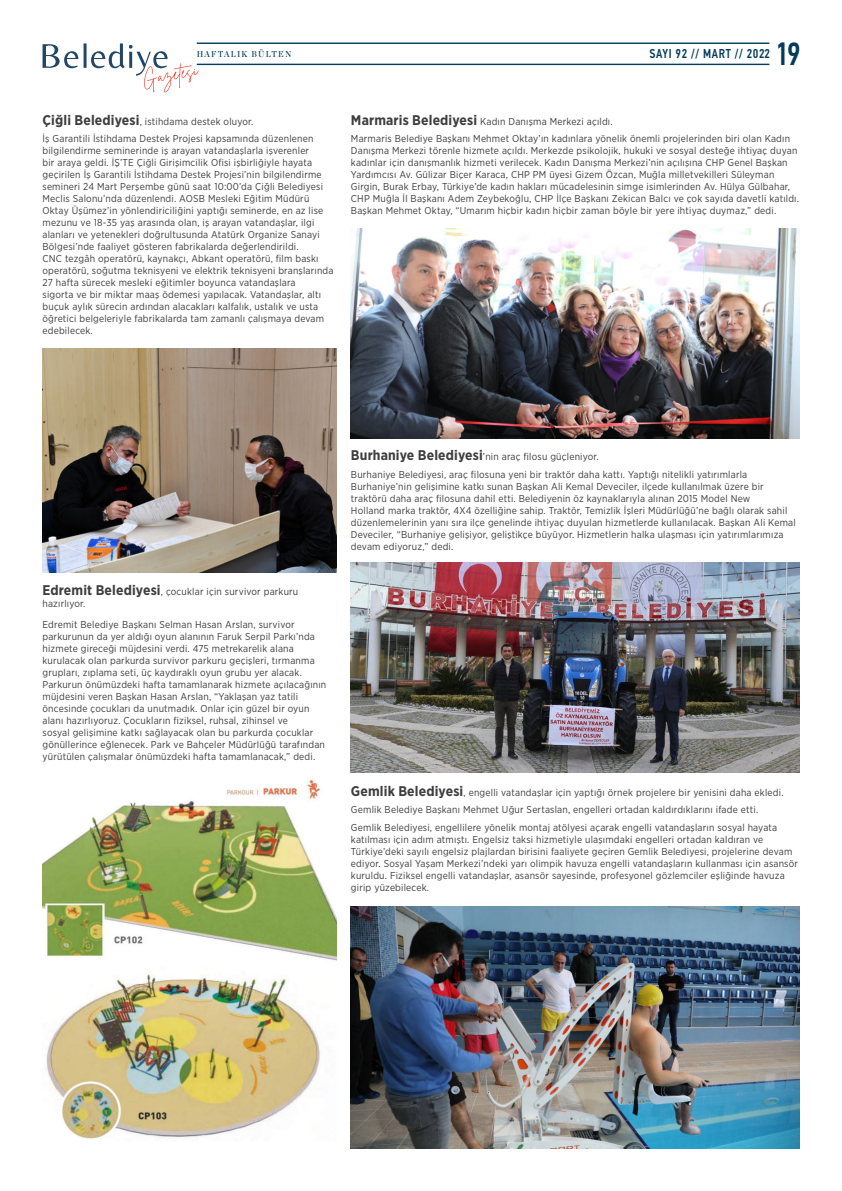
<style>
.page{position:relative;width:842px;height:1191px;background:#fff}
.page>*{position:absolute;margin:0;border:0;box-sizing:border-box;transform-origin:0 0}
.t1{font:500 32.1px "PF Din Text Cond Pro";color:#043b5b;scale:.93 1}
.t2{font:500 12.8px "PF Din Text Cond Pro";letter-spacing:.05em;color:#043b5b;scale:.93 1}
.t3{font:10px/12px "Gotham Narrow";letter-spacing:.02em;color:#3e3e3f}
.t4{font:8.6px "Chronicle Display Semi";letter-spacing:.15em;color:#043b5b;scale:.93 1}
.s1{font-weight:700;font-size:14px}
</style>
<div class="page">
<hr style="left:197px;top:64px;width:572px;height:1px;background:#043b5b">
<hr style="left:197px;top:43px;width:572px;height:1px;background:#043b5b">
<svg style="left:43px;top:43px;width:156px;height:49px"></svg>
<img style="left:43px;top:349px;width:294px;height:224px">
<img style="left:43px;top:779px;width:294px;height:360px">
<img style="left:351px;top:228px;width:448px;height:210px">
<img style="left:351px;top:563px;width:448px;height:209px">
<img style="left:351px;top:906px;width:448px;height:242px">
<p class="t4" style="left:197px;top:49px;width:103px">HAFTALIK BÜLTEN</p>
<p class="t2" style="left:649px;top:46px;width:131px">SAYI 92 // MART // 2022</p>
<h1 class="t1" style="left:775px;top:38px;width:30px">19</h1>
<p class="t3" style="left:43px;top:112px;width:272px;line-height:17.7px"><span class="s1">Çiğli Belediyesi</span>, istihdama destek oluyor.<br>İş Garantili İstihdama Destek Projesi kapsamında düzenlenen</p>
<p class="t3" style="left:43px;top:145px;width:293px">bilgilendirme seminerinde iş arayan vatandaşlarla işverenler<br>bir araya geldi. İŞ’TE Çiğli Girişimcilik Ofisi işbirliğiyle hayata geçirilen İş Garantili İstihdama Destek Projesi’nin bilgilendirme semineri 24 Mart Perşembe günü saat 10:00’da Çiğli Belediyesi Meclis Salonu’nda düzenlendi. AOSB Mesleki Eğitim Müdürü Oktay Üşümez’in yönlendiriciliğini yaptığı seminerde, en az lise mezunu ve 18-35 yaş arasında olan, iş arayan vatandaşlar, ilgi alanları ve yetenekleri doğrultusunda Atatürk Organize Sanayi Bölgesi’nde faaliyet gösteren fabrikalarda değerlendirildi.<br>CNC tezgâh operatörü, kaynakçı, Abkant operatörü, film baskı operatörü, soğutma teknisyeni ve elektrik teknisyeni branşlarında 27 hafta sürecek mesleki eğitimler boyunca vatandaşlara<br>sigorta ve bir miktar maaş ödemesi yapılacak. Vatandaşlar, altı buçuk aylık sürecin ardından alacakları kalfalık, ustalık ve usta öğretici belgeleriyle fabrikalarda tam zamanlı çalışmaya devam edebilecek.</p>
<p class="t3" style="left:351px;top:112px;width:441px;line-height:17.7px"><span class="s1">Marmaris Belediyesi</span> Kadın Danışma Merkezi açıldı.<br>Marmaris Belediye Başkanı Mehmet Oktay’ın kadınlara yönelik önemli projelerinden biri olan Kadın</p>
<p class="t3" style="left:351px;top:145px;width:449px">Danışma Merkezi törenle hizmete açıldı. Merkezde psikolojik, hukuki ve sosyal desteğe ihtiyaç duyan kadınlar için danışmanlık hizmeti verilecek. Kadın Danışma Merkezi’nin açılışına CHP Genel Başkan Yardımcısı Av. Gülizar Biçer Karaca, CHP PM üyesi Gizem Özcan, Muğla milletvekilleri Süleyman Girgin, Burak Erbay, Türkiye’de kadın hakları mücadelesinin simge isimlerinden Av. Hülya Gülbahar, CHP Muğla İl Başkanı Adem Zeybekoğlu, CHP İlçe Başkanı Zekican Balcı ve çok sayıda davetli katıldı.<br>Başkan Mehmet Oktay, “Umarım hiçbir kadın hiçbir zaman böyle bir yere ihtiyaç duymaz,” dedi.</p>
<p class="t3" style="left:43px;top:586px;width:257px"><span class="s1">Edremit Belediyesi</span>, çocuklar için survivor parkuru hazırlıyor.</p>
<p class="t3" style="left:43px;top:618px;width:285px">Edremit Belediye Başkanı Selman Hasan Arslan, survivor parkurunun da yer aldığı oyun alanının Faruk Serpil Parkı’nda hizmete gireceği müjdesini verdi. 475 metrekarelik alana kurulacak olan parkurda survivor parkuru geçişleri, tırmanma grupları, zıplama seti, üç kaydıraklı oyun grubu yer alacak.<br>Parkurun önümüzdeki hafta tamamlanarak hizmete açılacağının müjdesini veren Başkan Hasan Arslan, “Yaklaşan yaz tatili öncesinde çocukları da unutmadık. Onlar için güzel bir oyun alanı hazırlıyoruz. Çocukların fiziksel, ruhsal, zihinsel ve<br>sosyal gelişimine katkı sağlayacak olan bu parkurda çocuklar gönüllerince eğlenecek. Park ve Bahçeler Müdürlüğü tarafından yürütülen çalışmalar önümüzdeki hafta tamamlanacak,” dedi.</p>
<p class="t3" style="left:351px;top:448px;width:398px;line-height:17.7px"><span class="s1">Burhaniye Belediyesi</span>’nin araç filosu güçleniyor.<br>Burhaniye Belediyesi, araç filosuna yeni bir traktör daha kattı. Yaptığı nitelikli yatırımlarla</p>
<p class="t3" style="left:351px;top:480px;width:446px">Burhaniye’nin gelişimine katkı sunan Başkan Ali Kemal Deveciler, ilçede kullanılmak üzere bir traktörü daha araç filosuna dahil etti. Belediyenin öz kaynaklarıyla alınan 2015 Model New<br>Holland marka traktör, 4X4 özelliğine sahip. Traktör, Temizlik İşleri Müdürlüğü’ne bağlı olarak sahil düzenlemelerinin yanı sıra ilçe genelinde ihtiyaç duyulan hizmetlerde kullanılacak. Başkan Ali Kemal Deveciler, “Burhaniye gelişiyor, geliştikçe büyüyor. Hizmetlerin halka ulaşması için yatırımlarımıza devam ediyoruz,” dedi.</p>
<p class="t3" style="left:351px;top:783px;width:434px;line-height:17.7px"><span class="s1">Gemlik Belediyesi</span>, engelli vatandaşlar için yaptığı örnek projelere bir yenisini daha ekledi.<br>Gemlik Belediye Başkanı Mehmet Uğur Sertaslan, engelleri ortadan kaldırdıklarını ifade etti.<br>Gemlik Belediyesi, engellilere yönelik montaj atölyesi açarak engelli vatandaşların sosyal hayata</p>
<p class="t3" style="left:351px;top:833px;width:449px">katılması için adım atmıştı. Engelsiz taksi hizmetiyle ulaşımdaki engelleri ortadan kaldıran ve Türkiye’deki sayılı engelsiz plajlardan birisini faaliyete geçiren Gemlik Belediyesi, projelerine devam ediyor. Sosyal Yaşam Merkezi’ndeki yarı olimpik havuza engelli vatandaşların kullanması için asansör kuruldu. Fiziksel engelli vatandaşlar, asansör sayesinde, profesyonel gözlemciler eşliğinde havuza girip yüzebilecek.</p>
</div>
